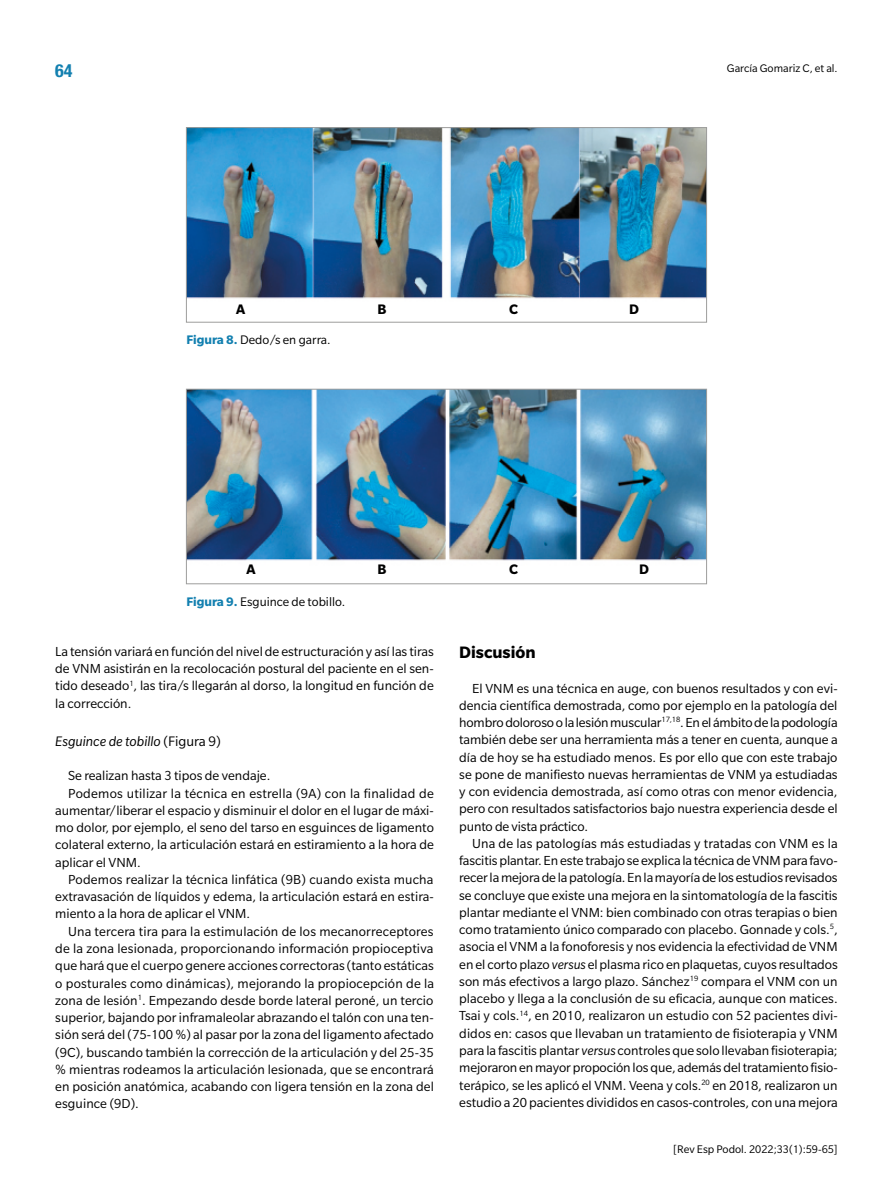
<style>
.page{position:relative;width:893px;height:1191px;background:#fff}
.page>*{position:absolute;margin:0;border:0;box-sizing:border-box;transform-origin:0 0}
.Ladillo_1{font:700 18px "Slate Pro";color:#000}
.t1{font:700 condensed 18px "Helvetica Neue LT Std";color:#1380b0}
.Ladillo_2{font:italic 15px "Slate Pro";color:#000}
.Pie_de_foto{font:700 15px "Slate Pro";color:#000}
.t2{font:14.25px/17.2px "Slate Pro";color:#000;text-align:justify}
.Pie_de_foto-2{font:13.5px "Slate Pro";color:#000}
.t3{font:12px "Slate Pro";color:#000}
.s1{font-weight:700;color:#1380b0}
.s2{font-style:normal}
.s3{font-style:italic}
</style>
<div class="page">
<img style="left:188px;top:129px;width:517px;height:170px">
<div style="left:186px;top:127px;width:521px;height:195px;border:1px solid #9d9d9c"></div>
<img style="left:188px;top:391px;width:517px;height:170px">
<div style="left:186px;top:389px;width:521px;height:195px;border:1px solid #9d9d9c"></div>
<p class="t1" style="left:55px;top:59px;width:19px">64</p>
<p class="t3" style="left:727px;top:62px;width:112px">García Gomariz C, et al.</p>
<p class="Pie_de_foto" style="left:236px;top:301px;width:11px">A</p>
<p class="Pie_de_foto" style="left:377px;top:301px;width:11px">B</p>
<p class="Pie_de_foto" style="left:509px;top:301px;width:10px">C</p>
<p class="Pie_de_foto" style="left:629px;top:301px;width:11px">D</p>
<p class="Pie_de_foto-2" style="left:186px;top:333px;width:146px"><span class="s1">Figura 8.</span> Dedo/s en garra.</p>
<p class="Pie_de_foto" style="left:246px;top:561px;width:11px">A</p>
<p class="Pie_de_foto" style="left:377px;top:561px;width:11px">B</p>
<p class="Pie_de_foto" style="left:509px;top:561px;width:10px">C</p>
<p class="Pie_de_foto" style="left:639px;top:561px;width:11px">D</p>
<p class="Pie_de_foto-2" style="left:186px;top:594px;width:160px"><span class="s1">Figura 9.</span> Esguince de tobillo.</p>
<p class="t2" style="left:55px;top:642px;width:380px">La tensión variará en función del nivel de estructuración y así las tiras de VNM asistirán en la recolocación postural del paciente en el sen&shy;tido deseado<sup>1</sup>, las tira/s llegarán al dorso, la longitud en función de la corrección.</p>
<p class="Ladillo_2" style="left:55px;top:733px;width:167px">Esguince de tobillo <span class="s2">(Figura 9)</span></p>
<p class="t2" style="left:68px;top:767px;width:204px">Se realizan hasta 3 tipos de vendaje.</p>
<p class="t2" style="left:55px;top:784px;width:380px;text-indent:13px">Podemos utilizar la técnica en estrella (9A) con la finalidad de aumentar/liberar el espacio y disminuir el dolor en el lugar de máxi&shy;mo dolor, por ejemplo, el seno del tarso en esguinces de ligamento colateral externo, la articulación estará en estiramiento a la hora de aplicar el VNM.</p>
<p class="t2" style="left:55px;top:870px;width:380px;text-indent:13px">Podemos realizar la técnica linfática (9B) cuando exista mucha extravasación de líquidos y edema, la articulación estará en estira&shy;miento a la hora de aplicar el VNM.</p>
<p class="t2" style="left:55px;top:922px;width:380px;text-indent:13px">Una tercera tira para la estimulación de los mecanorreceptores de la zona lesionada, proporcionando información propioceptiva que hará que el cuerpo genere acciones correctoras (tanto estáticas o posturales como dinámicas), mejorando la propiocepción de la zona de lesión<sup>1</sup>. Empezando desde borde lateral peroné, un tercio superior, bajando por inframaleolar abrazando el talón con una ten&shy;sión será del (75-100 %) al pasar por la zona del ligamento afectado (9C), buscando también la corrección de la articulación y del 25-35 % mientras rodeamos la articulación lesionada, que se encontrará en posición anatómica, acabando con ligera tensión en la zona del esguince (9D).</p>
<p class="Ladillo_1" style="left:459px;top:642px;width:78px">Discusión</p>
<p class="t2" style="left:459px;top:679px;width:380px;text-indent:13px">El VNM es una técnica en auge, con buenos resultados y con evi&shy;dencia científica demostrada, como por ejemplo en la patología del hombro doloroso o la lesión muscular<sup>17,18</sup>. En el ámbito de la podología también debe ser una herramienta más a tener en cuenta, aunque a día de hoy se ha estudiado menos. Es por ello que con este trabajo se pone de manifiesto nuevas herramientas de VNM ya estudiadas y con evidencia demostrada, así como otras con menor evidencia, pero con resultados satisfactorios bajo nuestra experiencia desde el punto de vista práctico.</p>
<p class="t2" style="left:459px;top:834px;width:380px;text-indent:13px">Una de las patologías más estudiadas y tratadas con VNM es la fascitis plantar. En este trabajo se explica la técnica de VNM para favo&shy;recer la mejora de la patología. En la mayoría de los estudios revisados se concluye que existe una mejora en la sintomatología de la fascitis plantar mediante el VNM: bien combinado con otras terapias o bien como tratamiento único comparado con placebo. Gonnade y cols.<sup>5</sup>, asocia el VNM a la fonoforesis y nos evidencia la efectividad de VNM en el corto plazo <span class="s3">versus</span> el plasma rico en plaquetas, cuyos resultados son más efectivos a largo plazo. Sánchez<sup>19</sup> compara el VNM con un placebo y llega a la conclusión de su eficacia, aunque con matices.<br>Tsai y cols.<sup>14</sup>, en 2010, realizaron un estudio con 52 pacientes divi&shy;didos en: casos que llevaban un tratamiento de fisioterapia y VNM para la fascitis plantar <span class="s3">versus</span> controles que solo llevaban fisioterapia; mejoraron en mayor propoción los que, además del tratamiento fisio&shy;terápico, se les aplicó el VNM. Veena y cols.<sup>20</sup> en 2018, realizaron un estudio a 20 pacientes divididos en casos-controles, con una mejora</p>
<p class="t3" style="left:673px;top:1143px;width:166px">[Rev Esp Podol. 2022;33(1):59-65]</p>
</div>
